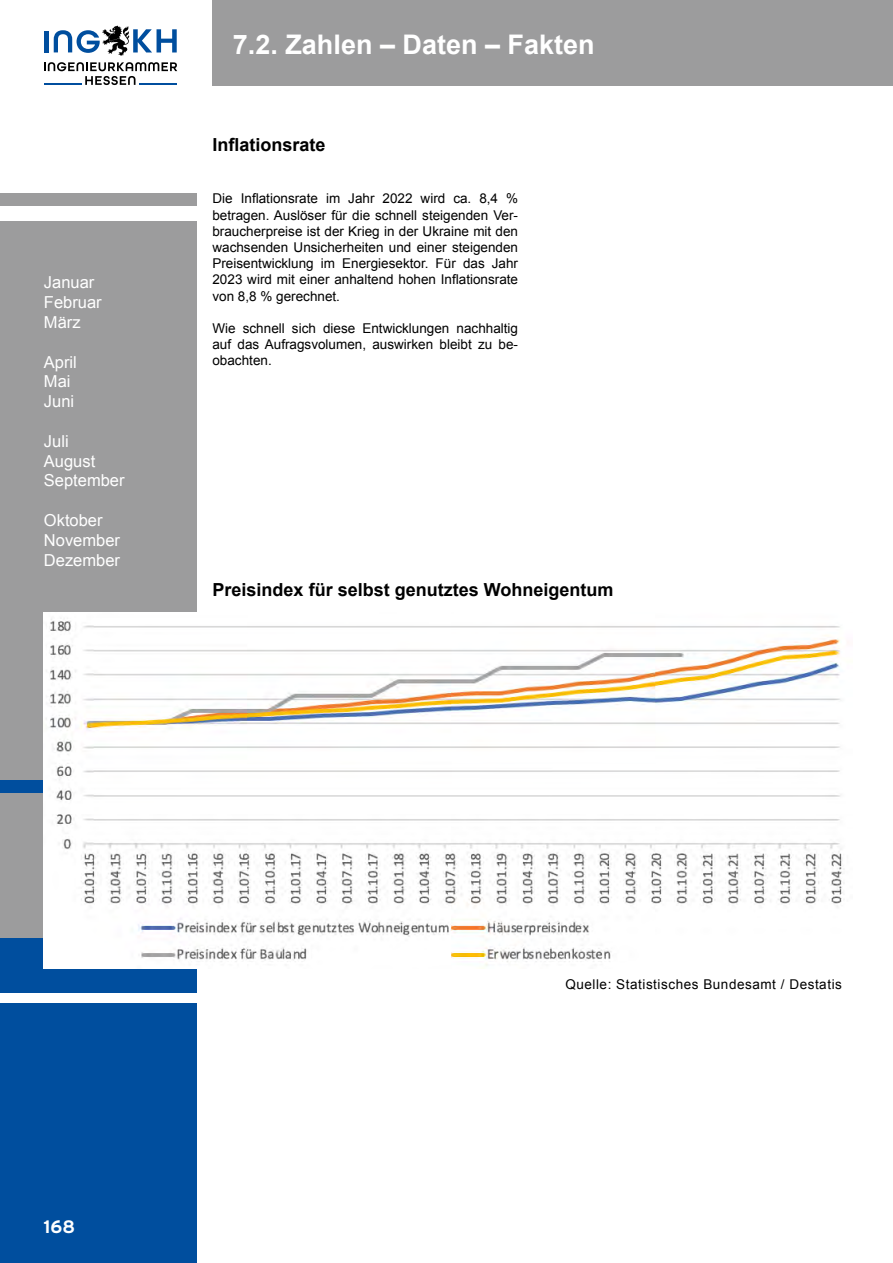
<style>
.page{position:relative;width:893px;height:1263px;background:#fff}
.page>*{position:absolute;margin:0;border:0;box-sizing:border-box;transform-origin:0 0}
.t1{font:700 27px "Arial";color:#fff}
.t2{font:700 18px "Arial";color:#000}
.t3{font:700 18px "Interstate";color:#fff}
.t4{font:16.5px/19.8px "Arial";color:#fff}
.t5{font:13.5px/16.2px "Arial";color:#000;text-align:justify}
.t6{font:13.5px "Arial";letter-spacing:.04em;color:#000}
</style>
<div class="page">
<svg style="left:44px;top:62px;width:133px;height:23px"></svg>
<hr style="left:139px;top:83px;width:38px;height:2px;background:#004e9e">
<hr style="left:44px;top:83px;width:38px;height:2px;background:#004e9e">
<hr style="left:44px;top:31px;width:4px;height:21px;background:#004e9e">
<svg style="left:54px;top:26px;width:123px;height:30px"></svg>
<div style="left:0;top:938px;width:196px;height:55px;background:#004e9e"></div>
<div style="left:0;top:1003px;width:196px;height:260px;background:#004e9e"></div>
<div style="left:0;top:221px;width:196px;height:717px;background:#9c9c9d"></div>
<div style="left:0;top:193px;width:196px;height:13px;background:#9c9c9d"></div>
<div style="left:0;top:780px;width:196px;height:13px;background:#004e9e"></div>
<div style="left:213px;top:0;width:680px;height:85px;background:#9c9c9d"></div>
<img style="left:44px;top:612px;width:800px;height:356px">
<p class="t4" style="left:44px;top:273px;width:59px">Januar<br>Februar<br>März</p>
<p class="t4" style="left:44px;top:352px;width:35px">April<br>Mai<br>Juni</p>
<p class="t4" style="left:44px;top:431px;width:82px">Juli<br>August<br>September</p>
<p class="t4" style="left:44px;top:510px;width:78px">Oktober<br>November<br>Dezember</p>
<h1 class="t1" style="left:233px;top:26px;width:363px">7.2. Zahlen – Daten – Fakten</h1>
<h2 class="t2" style="left:212px;top:133px;width:115px">Inflationsrate</h2>
<p class="t5" style="left:212px;top:191px;width:307px">Die Inflationsrate im Jahr 2022 wird ca. 8,4 % betragen. Auslöser für die schnell steigenden Ver&shy;braucherpreise ist der Krieg in der Ukraine mit den wachsenden Unsicherheiten und einer steigenden Preisentwicklung im Energiesektor. Für das Jahr 2023 wird mit einer anhaltend hohen Inflationsrate von 8,8 % gerechnet.</p>
<p class="t5" style="left:212px;top:320px;width:307px">Wie schnell sich diese Entwicklungen nachhaltig auf das Aufragsvolumen, auswirken bleibt zu be&shy;obachten.</p>
<h2 class="t2" style="left:213px;top:577px;width:402px">Preisindex für selbst genutztes Wohneigentum</h2>
<h2 class="t3" style="left:44px;top:1216px;width:33px">168</h2>
<p class="t6" style="left:565px;top:975px;width:278px">Quelle: Statistisches Bundesamt / Destatis</p>
</div>
